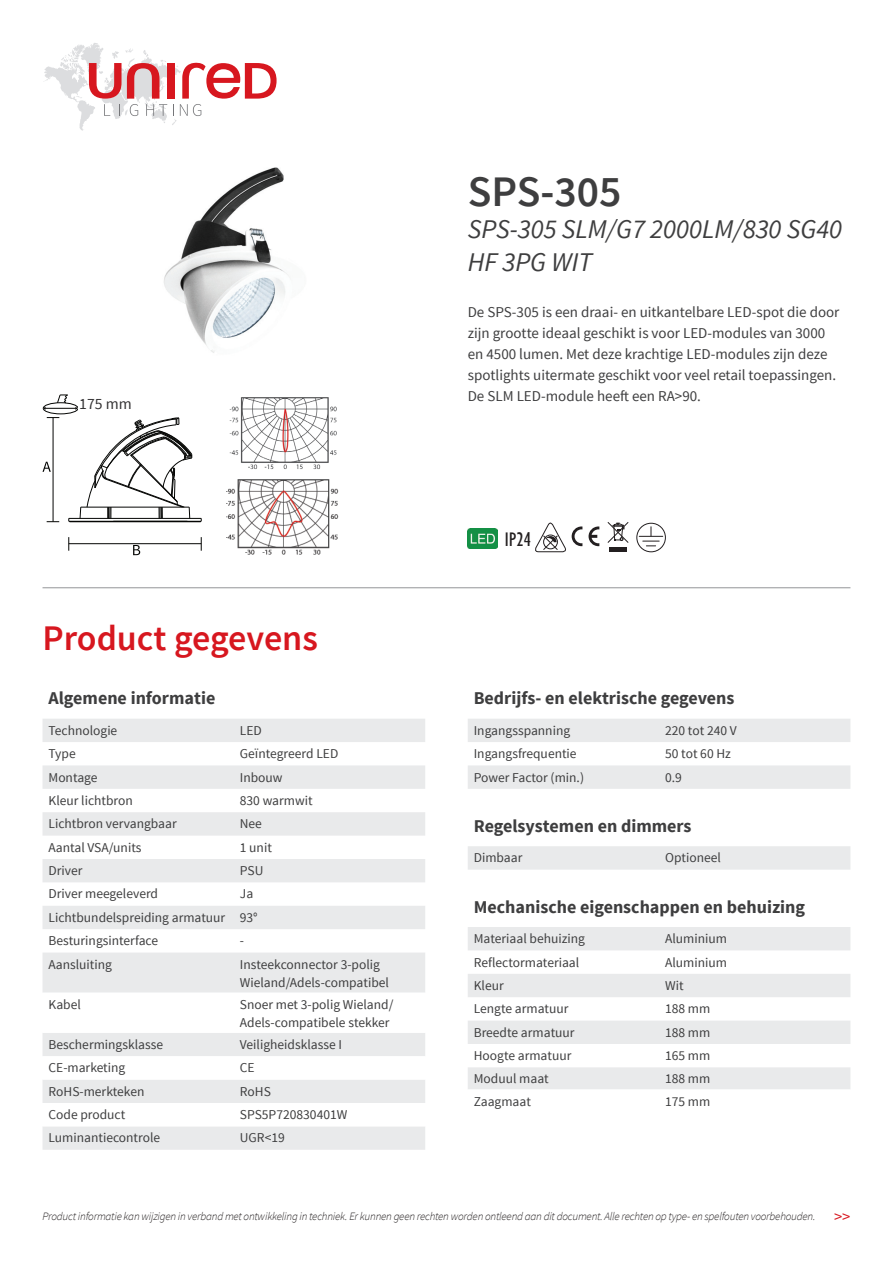
<style>
.page{position:relative;width:893px;height:1263px;background:#fff}
.page>*{position:absolute;margin:0;border:0;box-sizing:border-box;transform-origin:0 0}
.t1{font:600 43.5px "Source Sans Pro";color:#3e3e3f}
.t2{font:600 36px "Source Sans Pro";color:#d7171f}
.t3{font:italic 27px/32.4px "Source Sans Pro";color:#3e3e3f}
.t4{font:condensed 20.1px "Gill Sans";color:#231f20}
.t5{font:700 18px "Source Sans Pro";color:#3e3e3f}
.t6{font:16.5px "Source Sans Pro";color:#d7171f}
.t7{font:15.6px "Source Sans Pro";color:#333233}
.t8{font:15px/21px "Source Sans Pro";color:#3e3e3f}
.t9{font:13.5px/23.4px "Source Sans Pro";color:#3e3e3f}
.t10{font:italic 300 11.25px "Source Sans Pro";letter-spacing:-.02em;color:#231f20}
</style>
<div class="page">
<svg style="left:44px;top:43px;width:233px;height:88px"></svg>
<img style="left:164px;top:167px;width:125px;height:186px">
<hr style="left:43px;top:587px;width:807px;height:1px;background:#939598">
<svg style="left:43px;top:719px;width:382px;height:117px;fill:#e9eaeb"></svg>
<svg style="left:43px;top:859px;width:382px;height:291px;fill:#e9eaeb"></svg>
<svg style="left:43px;top:993px;width:382px;height:133px"></svg>
<svg style="left:468px;top:719px;width:382px;height:370px"></svg>
<img style="left:468px;top:529px;width:29px;height:19px">
<svg style="left:535px;top:522px;width:47px;height:31px"></svg>
<svg style="left:589px;top:526px;width:10px;height:20px"></svg>
<div style="left:636px;top:523px;width:30px;height:29px;border:1px solid #231f20;border-radius:50%"></div>
<svg style="left:639px;top:527px;width:24px;height:19px"></svg>
<hr style="left:609px;top:547px;width:18px;height:4px;background:#231f20">
<svg style="left:607px;top:522px;width:22px;height:21px"></svg>
<img style="left:229px;top:397px;width:108px;height:73px">
<img style="left:226px;top:479px;width:113px;height:76px">
<hr style="left:53px;top:418px;width:1px;height:104px;background:#040503">
<svg style="left:47px;top:521px;width:12px;height:1px"></svg>
<svg style="left:47px;top:417px;width:12px;height:1px"></svg>
<hr style="left:69px;top:543px;width:132px;height:1px;background:#040503">
<svg style="left:201px;top:537px;width:1px;height:14px"></svg>
<svg style="left:69px;top:537px;width:1px;height:14px"></svg>
<hr style="left:69px;top:518px;width:132px;height:1px;background:#040503">
<hr style="left:69px;top:521px;width:132px;height:1px;background:#040503">
<svg style="left:80px;top:507px;width:1px;height:12px"></svg>
<hr style="left:81px;top:507px;width:108px;height:1px;background:#040503">
<svg style="left:87px;top:417px;width:106px;height:102px"></svg>
<svg style="left:43px;top:462px;width:8px;height:10px"></svg>
<svg style="left:133px;top:545px;width:7px;height:10px"></svg>
<svg style="left:43px;top:403px;width:35px;height:11px"></svg>
<div style="left:43px;top:402px;width:35px;height:12px;border:1px solid #040503;border-radius:50%"></div>
<svg style="left:57px;top:394px;width:11px;height:10px"></svg>
<hr style="left:44px;top:408px;width:33px;height:1px;background:#040503">
<svg style="left:43px;top:406px;width:3px;height:4px"></svg>
<p class="t7" style="left:79px;top:394px;width:54px">175 mm</p>
<h2 class="t2" style="left:43px;top:615px;width:277px">Product gegevens</h2>
<h3 class="t5" style="left:49px;top:687px;width:168px">Algemene informatie</h3>
<p class="t9" style="left:49px;top:719px;width:70px">Technologie</p>
<p class="t9" style="left:240px;top:719px;width:23px">LED</p>
<p class="t9" style="left:49px;top:742px;width:29px">Type</p>
<p class="t9" style="left:240px;top:742px;width:100px">GeÏntegreerd LED</p>
<p class="t9" style="left:49px;top:766px;width:51px">Montage</p>
<p class="t9" style="left:240px;top:766px;width:44px">Inbouw</p>
<p class="t9" style="left:49px;top:789px;width:86px">Kleur lichtbron</p>
<p class="t9" style="left:240px;top:789px;width:74px">830 warmwit</p>
<p class="t9" style="left:49px;top:812px;width:130px">Lichtbron vervangbaar</p>
<p class="t9" style="left:240px;top:812px;width:24px">Nee</p>
<p class="t9" style="left:49px;top:836px;width:95px">Aantal VSA/units</p>
<p class="t9" style="left:240px;top:836px;width:34px">1 unit</p>
<p class="t9" style="left:49px;top:859px;width:35px">Driver</p>
<p class="t9" style="left:240px;top:859px;width:25px">PSU</p>
<p class="t9" style="left:49px;top:882px;width:111px">Driver meegeleverd</p>
<p class="t9" style="left:49px;top:882px;width:211px;text-indent:191px">Ja<br>Lichtbundelspreiding armatuur 93°<br>Besturingsinterface</p>
<p class="t9" style="left:240px;top:929px;width:6px">-</p>
<p class="t9" style="left:49px;top:953px;width:65px">Aansluiting</p>
<p class="t9" style="left:240px;top:955px;width:151px;line-height:18px">Insteekconnector 3-polig<br>Wieland/Adels-compatibel</p>
<p class="t9" style="left:49px;top:993px;width:34px">Kabel</p>
<p class="t9" style="left:240px;top:995px;width:155px;line-height:18px">Snoer met 3-polig Wieland/<br>Adels-compatibele stekker</p>
<p class="t9" style="left:49px;top:1033px;width:116px">Beschermingsklasse</p>
<p class="t9" style="left:240px;top:1033px;width:104px">Veiligheidsklasse I</p>
<p class="t9" style="left:49px;top:1056px;width:78px">CE-marketing</p>
<p class="t9" style="left:240px;top:1056px;width:16px">CE</p>
<p class="t9" style="left:49px;top:1080px;width:97px">RoHS-merkteken</p>
<p class="t9" style="left:240px;top:1080px;width:33px">RoHS</p>
<p class="t9" style="left:49px;top:1103px;width:78px">Code product</p>
<p class="t9" style="left:240px;top:1103px;width:109px">SPS5P720830401W</p>
<p class="t9" style="left:49px;top:1126px;width:113px">Luminantiecontrole</p>
<p class="t9" style="left:240px;top:1126px;width:47px">UGR&lt;19</p>
<h1 class="t1" style="left:468px;top:164px;width:155px">SPS-305</h1>
<h3 class="t3" style="left:468px;top:213px;width:376px">SPS-305 SLM/G7 2000LM/830 SG40<br>HF 3PG WIT</h3>
<p class="t8" style="left:468px;top:302px;width:373px">De SPS-305 is een draai- en uitkantelbare LED-spot die door zijn grootte ideaal geschikt is voor LED-modules van 3000 en 4500 lumen. Met deze krachtige LED-modules zijn deze spotlights uitermate geschikt voor veel retail toepassingen.<br>De SLM LED-module heeft een RA&gt;90.</p>
<h3 class="t4" style="left:505px;top:528px;width:28px">IP24</h3>
<h3 class="t5" style="left:474px;top:687px;width:262px">Bedrijfs- en elektrische gegevens</h3>
<p class="t9" style="left:474px;top:719px;width:98px">Ingangsspanning</p>
<p class="t9" style="left:665px;top:719px;width:73px">220 tot 240 V</p>
<p class="t9" style="left:474px;top:742px;width:104px">Ingangsfrequentie</p>
<p class="t9" style="left:665px;top:742px;width:67px">50 tot 60 Hz</p>
<p class="t9" style="left:474px;top:766px;width:112px">Power Factor (min.)</p>
<p class="t9" style="left:665px;top:766px;width:18px">0.9</p>
<h3 class="t5" style="left:474px;top:814px;width:219px">Regelsystemen en dimmers</h3>
<p class="t9" style="left:474px;top:846px;width:50px">Dimbaar</p>
<p class="t9" style="left:665px;top:846px;width:57px">Optioneel</p>
<h3 class="t5" style="left:474px;top:895px;width:333px">Mechanische eigenschappen en behuizing</h3>
<p class="t9" style="left:474px;top:927px;width:113px">Materiaal behuizing</p>
<p class="t9" style="left:665px;top:927px;width:63px">Aluminium</p>
<p class="t9" style="left:474px;top:950px;width:107px">Reflectormateriaal</p>
<p class="t9" style="left:665px;top:950px;width:63px">Aluminium</p>
<p class="t9" style="left:474px;top:974px;width:31px">Kleur</p>
<p class="t9" style="left:665px;top:974px;width:20px">Wit</p>
<p class="t9" style="left:474px;top:997px;width:96px">Lengte armatuur</p>
<p class="t9" style="left:665px;top:997px;width:47px">188 mm</p>
<p class="t9" style="left:474px;top:1021px;width:102px">Breedte armatuur</p>
<p class="t9" style="left:665px;top:1021px;width:47px">188 mm</p>
<p class="t9" style="left:474px;top:1044px;width:99px">Hoogte armatuur</p>
<p class="t9" style="left:665px;top:1044px;width:47px">165 mm</p>
<p class="t9" style="left:474px;top:1067px;width:77px">Moduul maat</p>
<p class="t9" style="left:665px;top:1067px;width:47px">188 mm</p>
<p class="t9" style="left:474px;top:1090px;width:59px">Zaagmaat</p>
<p class="t9" style="left:665px;top:1090px;width:47px">175 mm</p>
<p class="t10" style="left:43px;top:1209px;width:774px">Product informatie kan wijzigen in verband met ontwikkeling in techniek. Er kunnen geen rechten worden ontleend aan dit document. Alle rechten op type- en spelfouten voorbehouden.</p>
<p class="t6" style="left:834px;top:1206px;width:18px">&gt;&gt;</p>
</div>
